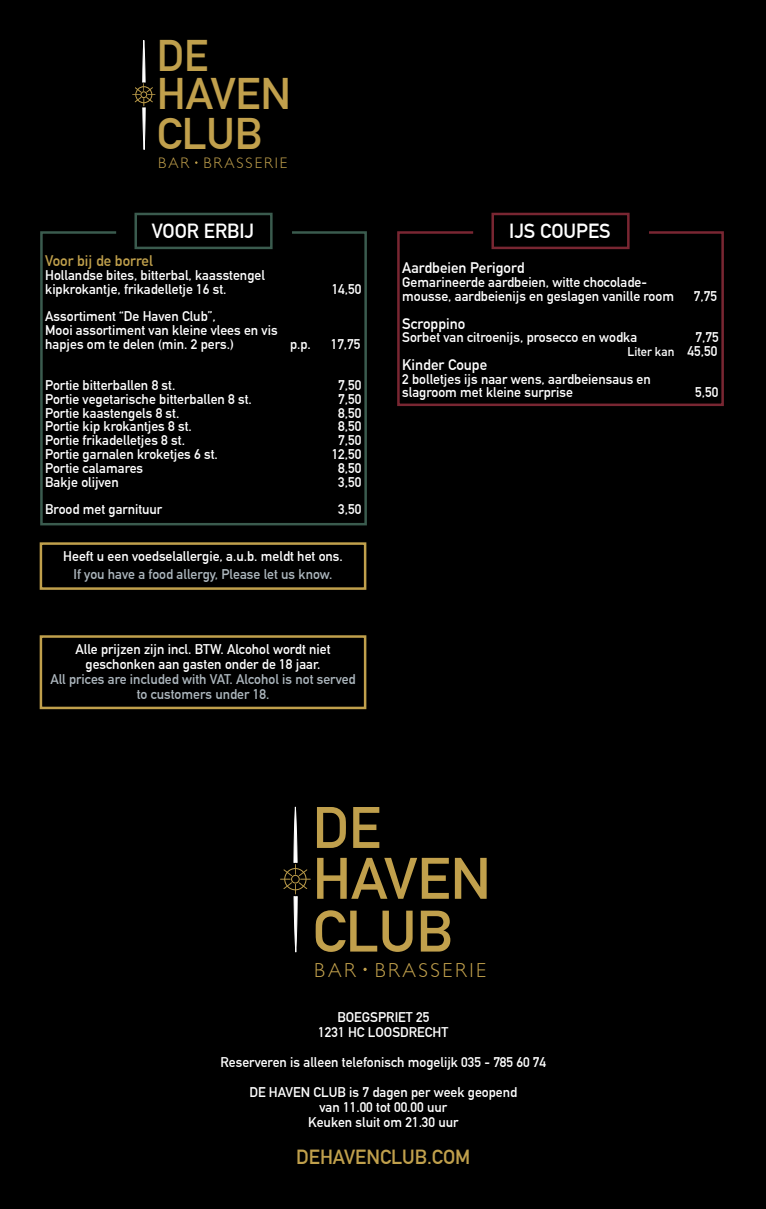
<style>
.page{position:relative;width:766px;height:1209px;background:#fff}
.page>*{position:absolute;margin:0;border:0;box-sizing:border-box;transform-origin:0 0}
.t1{font:700 57.5px "DIN Alternate";color:#c1a04c}
.t2{font:700 57.5px "DIN Alternate";color:#bf9f4c}
.t3{font:700 43.25px "DIN Alternate";color:#c1a04c}
.t4{font:700 43.25px "DIN Alternate";color:#bf9f4c}
.t5{font:300 20.25px "Gill Sans";letter-spacing:.13em;color:#c1a04c}
.t6{font:700 20px "DIN Alternate";color:#fff}
.t7{font:700 20px "DIN Alternate";color:#c0a04c}
.t8{font:300 15.25px "Gill Sans";letter-spacing:.13em;color:#c1a04c}
.t9{font:700 15px "DIN Alternate";color:#fff}
.t10{font:700 15px "DIN Alternate";color:#c0a04c}
.t11{font:700 13.75px/13.8px "DIN Alternate";color:#fff}
.t12{font:700 13.75px/15px "DIN Alternate";color:#adb7be;text-align:center}
.t13{font:700 12.5px "DIN Alternate";color:#fff}
.s1{font-size:13.75px}
</style>
<div class="page">
<div style="left:0;top:0;width:765px;height:1208px;background:#000"></div>
<svg style="left:133px;top:40px;width:22px;height:110px"></svg>
<svg style="left:40px;top:230px;width:327px;height:296px"></svg>
<div style="left:134px;top:213px;width:138px;height:36px;border:2px solid #3a5b4e"></div>
<svg style="left:397px;top:230px;width:327px;height:176px"></svg>
<div style="left:491px;top:213px;width:138px;height:36px;border:2px solid #792632"></div>
<div style="left:40px;top:542px;width:326px;height:47px;border:2px solid #c0a04c"></div>
<div style="left:40px;top:635px;width:326px;height:74px;border:2px solid #c0a04c"></div>
<svg style="left:280px;top:806px;width:30px;height:146px"></svg>
<h2 class="t4" style="left:157px;top:23px;width:53px">DE</h2>
<h2 class="t3" style="left:157px;top:61px;width:136px">HAVEN</h2>
<h2 class="t3" style="left:157px;top:101px;width:107px">CLUB</h2>
<p class="t8" style="left:158px;top:151px;width:131px">BAR BRASSERIE</p>
<h3 class="t6" style="left:152px;top:215px;width:104px">VOOR ERBIJ</h3>
<p class="t10" style="left:45px;top:250px;width:109px">Voor bij de borrel</p>
<p class="t11" style="left:45px;top:267px;width:221px">Hollandse bites, bitterbal, kaasstengel kipkrokantje, frikadelletje 16 st.</p>
<p class="t11" style="left:45px;top:309px;width:234px">Assortiment “De Haven Club”,<br>Mooi assortiment van kleine vlees en vis hapjes om te delen (min. 2 pers.)</p>
<p class="t11" style="left:331px;top:281px;width:31px">14,50</p>
<p class="t11" style="left:290px;top:336px;width:22px">p.p.</p>
<p class="t11" style="left:330px;top:336px;width:31px">17,75</p>
<p class="t11" style="left:45px;top:377px;width:132px">Portie bitterballen 8 st.</p>
<p class="t11" style="left:338px;top:377px;width:25px">7,50</p>
<p class="t11" style="left:45px;top:391px;width:208px">Portie vegetarische bitterballen 8 st.</p>
<p class="t11" style="left:338px;top:391px;width:25px">7,50</p>
<p class="t11" style="left:45px;top:405px;width:136px">Portie kaastengels 8 st.</p>
<p class="t11" style="left:338px;top:405px;width:25px">8,50</p>
<p class="t11" style="left:45px;top:419px;width:148px">Portie kip krokantjes 8 st.</p>
<p class="t11" style="left:338px;top:419px;width:25px">8,50</p>
<p class="t11" style="left:45px;top:432px;width:141px">Portie frikadelletjes 8 st.</p>
<p class="t11" style="left:338px;top:432px;width:25px">7,50</p>
<p class="t11" style="left:45px;top:446px;width:174px">Portie garnalen kroketjes 6 st.</p>
<p class="t11" style="left:331px;top:446px;width:31px">12,50</p>
<p class="t11" style="left:45px;top:460px;width:99px">Portie calamares</p>
<p class="t11" style="left:338px;top:460px;width:25px">8,50</p>
<p class="t11" style="left:45px;top:474px;width:75px">Bakje olijven</p>
<p class="t11" style="left:338px;top:474px;width:25px">3,50</p>
<p class="t11" style="left:45px;top:501px;width:119px">Brood met garnituur</p>
<p class="t11" style="left:338px;top:501px;width:25px">3,50</p>
<p class="t11" style="left:63px;top:548px;width:281px">Heeft u een voedselallergie, a.u.b. meldt het ons.</p>
<p class="t12" style="left:74px;top:566px;width:260px">If you have a food allergy, Please let us know.</p>
<p class="t11" style="left:75px;top:641px;width:257px;line-height:15px;text-align:center">Alle prijzen zijn incl. BTW. Alcohol wordt niet geschonken aan gasten onder de 18 jaar.</p>
<p class="t12" style="left:50px;top:671px;width:307px">All prices are included with VAT. Alcohol is not served to customers under 18.</p>
<h3 class="t6" style="left:509px;top:215px;width:103px">IJS COUPES</h3>
<p class="t9" style="left:402px;top:257px;width:124px">Aardbeien Perigord</p>
<p class="t11" style="left:402px;top:274px;width:273px">Gemarineerde aardbeien, witte chocolade&shy;mousse, aardbeienijs en geslagen vanille room</p>
<p class="t11" style="left:693px;top:288px;width:25px">7,75</p>
<p class="t9" style="left:402px;top:312px;width:65px">Scroppino</p>
<p class="t11" style="left:402px;top:329px;width:236px">Sorbet van citroenijs, prosecco en wodka</p>
<p class="t11" style="left:695px;top:329px;width:25px">7,75</p>
<p class="t13" style="left:627px;top:342px;width:91px">Liter kan <span class="s1">45,50</span></p>
<p class="t9" style="left:402px;top:353px;width:87px">Kinder Coupe</p>
<p class="t11" style="left:402px;top:371px;width:250px">2 bolletjes ijs naar wens, aardbeiensaus en slagroom met kleine surprise</p>
<p class="t11" style="left:695px;top:384px;width:25px">5,50</p>
<h1 class="t2" style="left:312px;top:783px;width:70px">DE</h1>
<h1 class="t1" style="left:312px;top:834px;width:180px">HAVEN</h1>
<h1 class="t1" style="left:312px;top:887px;width:141px">CLUB</h1>
<h3 class="t5" style="left:314px;top:954px;width:173px">BAR BRASSERIE</h3>
<p class="t11" style="left:318px;top:1008px;width:131px;line-height:15px;text-align:center">BOEGSPRIET 25<br>1231 HC LOOSDRECHT</p>
<p class="t11" style="left:220px;top:1046px;width:327px;line-height:30px;text-align:center">Reserveren is alleen telefonisch mogelijk 035 - 785 60 74<br>DE HAVEN CLUB is 7 dagen per week geopend</p>
<p class="t11" style="left:308px;top:1098px;width:152px;line-height:15px;text-align:center">van 11.00 tot 00.00 uur<br>Keuken sluit om 21.30 uur</p>
<h3 class="t7" style="left:296px;top:1141px;width:176px">DEHAVENCLUB.COM</h3>
</div>
